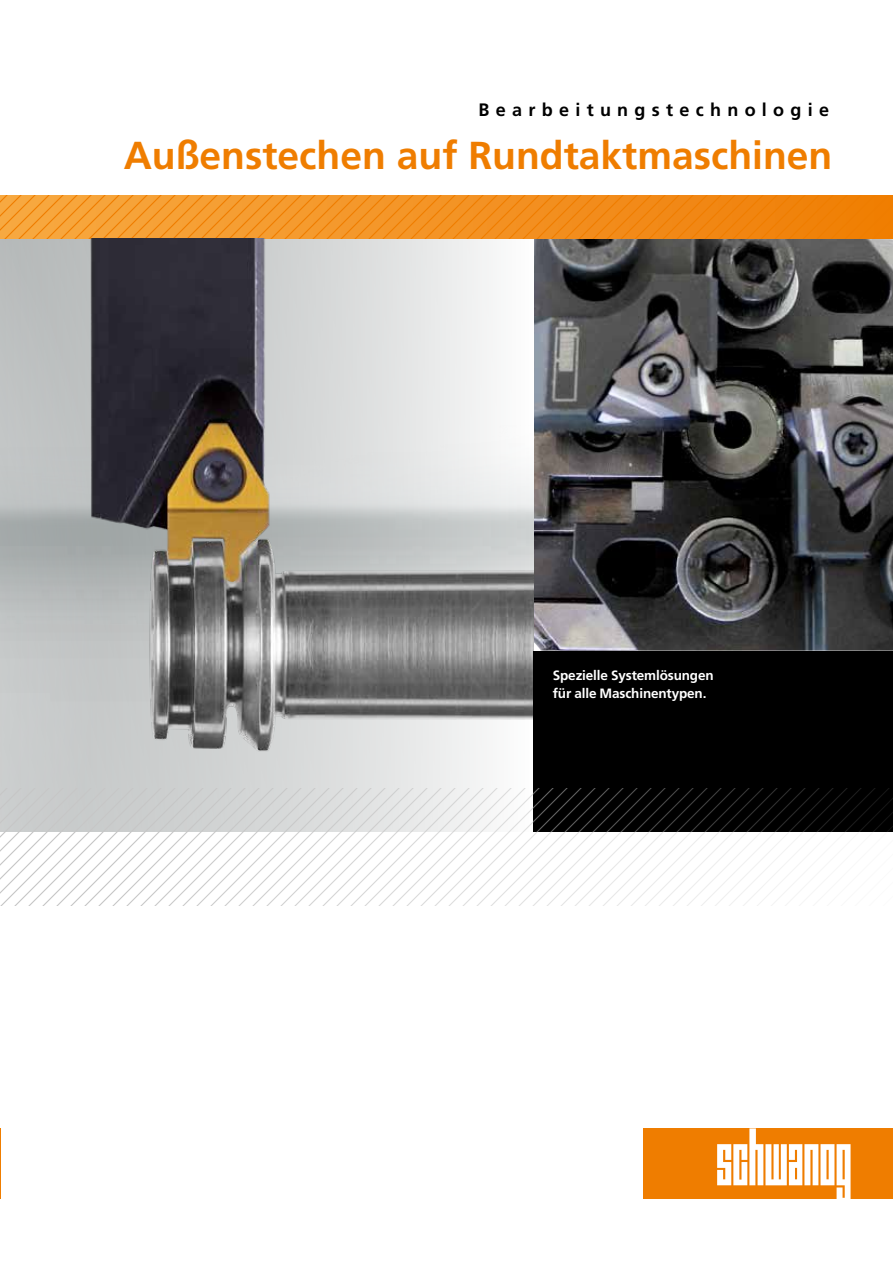
<style>
.page{position:relative;width:893px;height:1263px;background:#fff}
.page>*{position:absolute;margin:0;border:0;box-sizing:border-box;transform-origin:0 0}
.t1{font:700 39px "Frutiger";color:#ef7d00}
.t2{font:700 18px "Frutiger";letter-spacing:.35em;color:#000}
.t3{font:700 13.5px/18px "Frutiger";letter-spacing:-.01em;color:#fff}
</style>
<div class="page">
<img style="left:534px;top:238px;width:359px;height:413px">
<svg style="left:0;top:238px;width:534px;height:551px;background:#cacccc"></svg>
<img style="left:0;top:384px;width:49px;height:356px">
<img style="left:49px;top:238px;width:485px;height:538px">
<div style="left:534px;top:651px;width:359px;height:180px;background:#000"></div>
<svg style="left:196px;top:789px;width:14px;height:117px"></svg>
<svg style="left:210px;top:789px;width:14px;height:117px"></svg>
<svg style="left:224px;top:789px;width:14px;height:117px"></svg>
<svg style="left:238px;top:789px;width:14px;height:117px"></svg>
<svg style="left:252px;top:789px;width:14px;height:117px"></svg>
<svg style="left:266px;top:789px;width:14px;height:117px"></svg>
<svg style="left:280px;top:789px;width:14px;height:117px"></svg>
<svg style="left:294px;top:789px;width:14px;height:117px"></svg>
<svg style="left:308px;top:789px;width:14px;height:117px"></svg>
<svg style="left:322px;top:789px;width:14px;height:117px"></svg>
<svg style="left:336px;top:789px;width:14px;height:117px"></svg>
<svg style="left:350px;top:789px;width:14px;height:117px"></svg>
<svg style="left:364px;top:789px;width:14px;height:117px"></svg>
<svg style="left:378px;top:789px;width:14px;height:117px"></svg>
<svg style="left:392px;top:789px;width:14px;height:117px"></svg>
<svg style="left:406px;top:789px;width:14px;height:117px"></svg>
<svg style="left:420px;top:789px;width:14px;height:117px"></svg>
<svg style="left:434px;top:789px;width:14px;height:117px"></svg>
<svg style="left:448px;top:789px;width:14px;height:117px"></svg>
<svg style="left:462px;top:789px;width:14px;height:117px"></svg>
<svg style="left:476px;top:789px;width:14px;height:117px"></svg>
<svg style="left:490px;top:789px;width:14px;height:117px"></svg>
<svg style="left:504px;top:789px;width:14px;height:117px"></svg>
<svg style="left:518px;top:789px;width:375px;height:117px"></svg>
<svg style="left:0;top:196px;width:893px;height:42px;background:#f29020"></svg>
<div style="left:643px;top:1128px;width:250px;height:71px;background:#ef7d00"></div>
<svg style="left:717px;top:1128px;width:133px;height:71px"></svg>
<hr style="left:0;top:1128px;width:1px;height:71px;background:#ef7d00">
<h2 class="t2" style="left:479px;top:99px;width:352px">Bearbeitungstechnologie</h2>
<h1 class="t1" style="left:124px;top:132px;width:710px">Außenstechen auf Rundtaktmaschinen</h1>
<p class="t3" style="left:553px;top:666px;width:162px">Spezielle Systemlösungen für alle Maschinentypen.</p>
</div>
